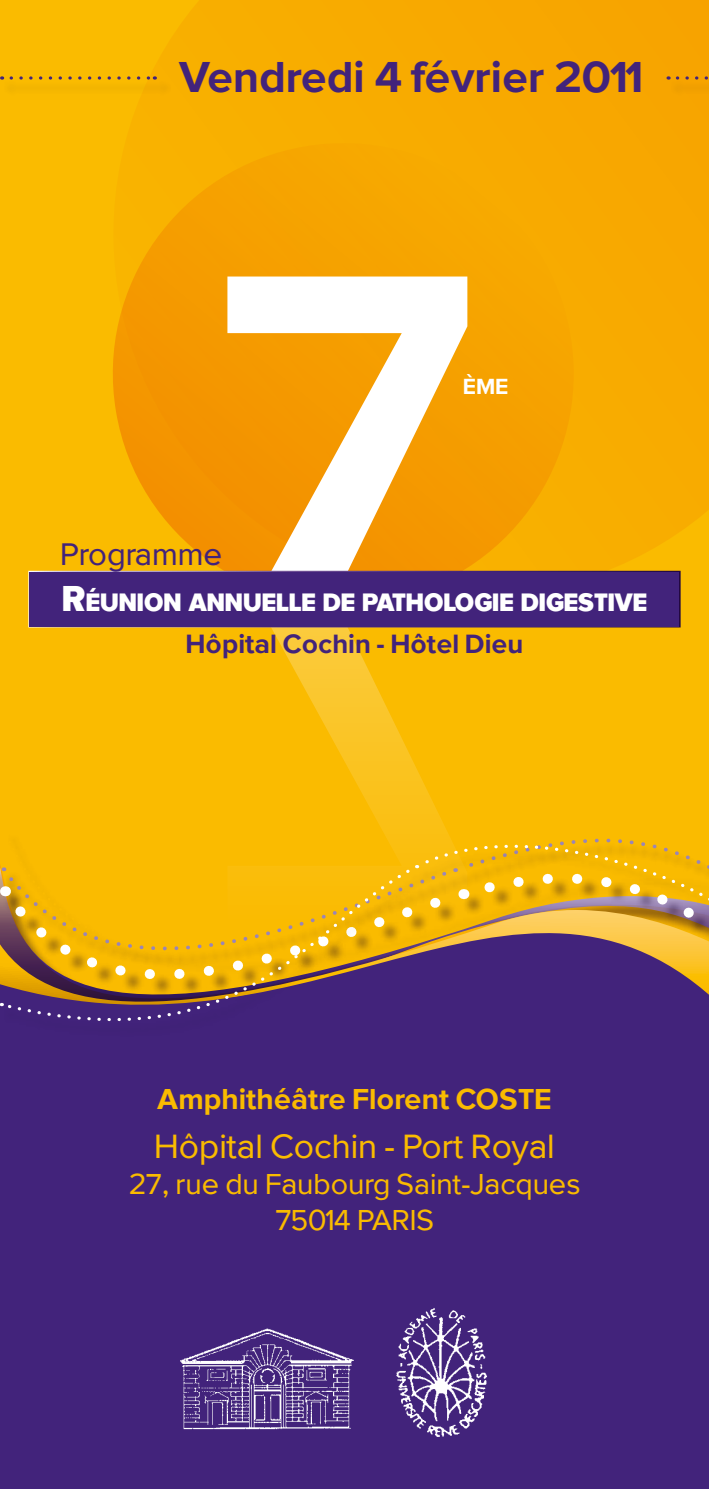
<style>
.page{position:relative;width:709px;height:1489px;background:#fff}
.page>*{position:absolute;margin:0;border:0;box-sizing:border-box;transform-origin:0 0}
.t1{font:500 45px "Proxima Sans";color:#42237b}
.t2{font:35px "Proxima Sans";color:#fabb00}
.t3{font:32.5px "Proxima Sans";color:#42237b}
.t4{font:30px/36px "Proxima Sans";color:#fabb00;text-align:center}
.t5{font:500 30px "Proxima Sans";color:#fabb00}
.t6{font:500 27.5px "Proxima Sans";color:#42237b}
.t7{font:900 26.25px "Proxima Sans";letter-spacing:-.02em;color:#fff;scale:.95 1}
.t8{font:500 22.75px "Proxima Sans";color:#fff}
.s1{font-size:37.5px}
</style>
<div class="page">
<div style="left:0;top:0;width:709px;height:1042px;background:#fabb00"></div>
<svg style="left:113px;top:0;width:596px;height:595px;fill:#f8a900"></svg>
<div style="left:0;top:865px;width:709px;height:623px;background:#42237b"></div>
<div style="left:2px;top:846px;width:707px;height:190px;background:#150022;opacity:.44"></div>
<svg style="left:2px;top:866px;width:410px;height:196px"></svg>
<svg style="left:416px;top:838px;width:293px;height:109px"></svg>
<div style="left:2px;top:79px;width:170px;height:17px;background:#f6b800"></div>
<svg style="left:11px;top:76px;width:144px;height:4px"></svg>
<div style="left:668px;top:79px;width:41px;height:17px;background:#f4a200"></div>
<svg style="left:677px;top:76px;width:32px;height:4px"></svg>
<img style="left:376px;top:1297px;width:127px;height:144px">
<img style="left:177px;top:1325px;width:183px;height:106px">
<svg style="left:227px;top:276px;width:240px;height:294px;background:#f8c36c"></svg>
<svg style="left:227px;top:627px;width:240px;height:295px"></svg>
<div style="left:28px;top:570px;width:652px;height:57px;background:#42237b"></div>
<h1 class="t1" style="left:179px;top:52px;width:471px">Vendredi 4 février 2011</h1>
<p class="t8" style="left:463px;top:374px;width:47px">ème</p>
<p class="t3" style="left:60px;top:536px;width:164px">Programme</p>
<p class="t7" style="left:61px;top:587px;width:618px"><span class="s1">R</span>ÉUNION ANNUELLE DE PATHOLOGIE DIGESTIVE</p>
<p class="t6" style="left:186px;top:628px;width:339px">Hôpital Cochin - Hôtel Dieu</p>
<p class="t5" style="left:157px;top:1081px;width:396px">Amphithéâtre Florent COSTE</p>
<p class="t2" style="left:154px;top:1126px;width:402px">Hôpital Cochin - Port Royal</p>
<p class="t4" style="left:128px;top:1165px;width:453px">27, rue du Faubourg Saint-Jacques<br>75014 PARIS</p>
</div>
